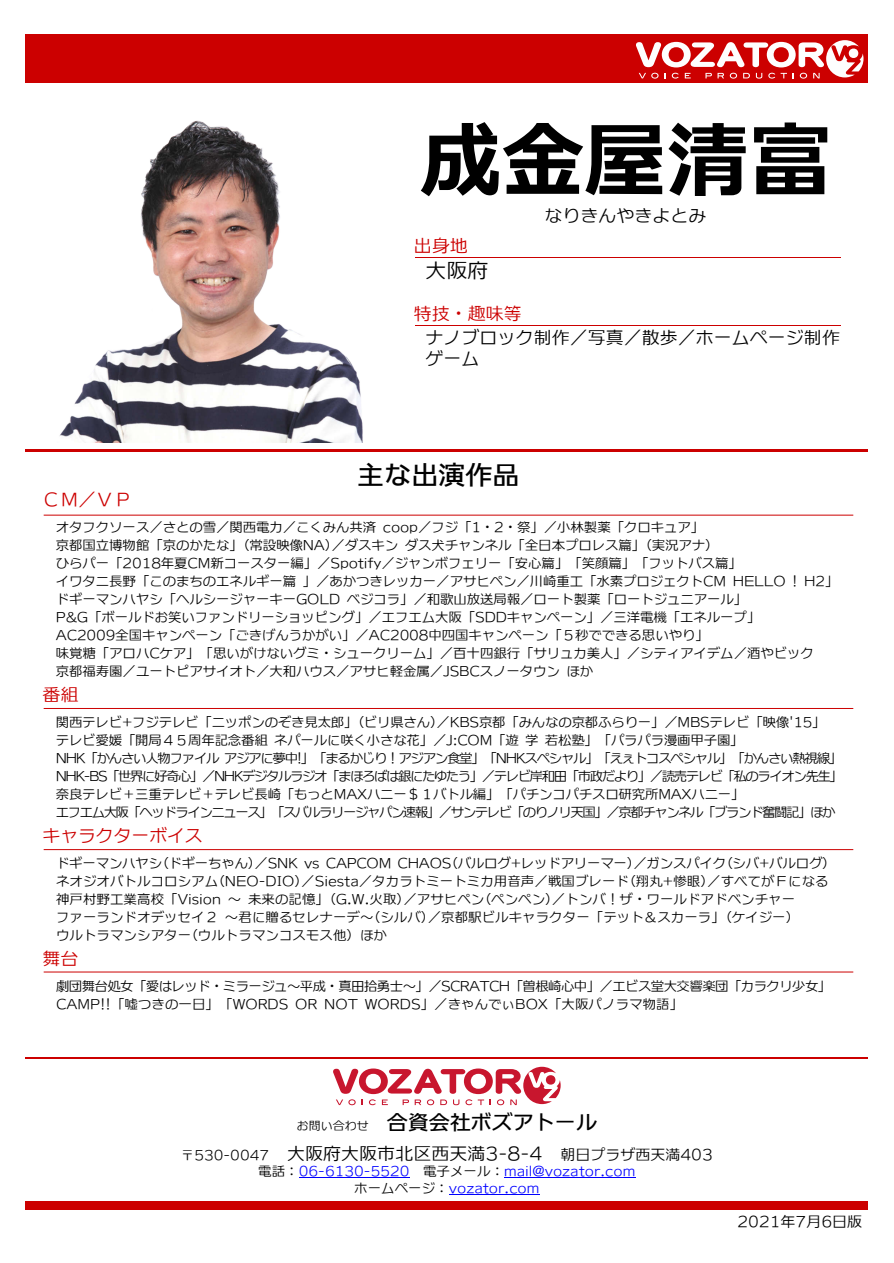
<style>
.page{position:relative;width:894px;height:1263px;background:#fff}
.page>*{position:absolute;margin:0;border:0;box-sizing:border-box;transform-origin:0 0}
.t1{font:82.5px "TA Universal Line DSP E";color:#000}
.t2{font:27px "TA Universal Line DSP D";color:#000}
.t3{font:21px "TA Universal Line DSP D";color:#000}
.t4{font:21px "TA Universal Line DSP L";color:#000}
.t5{font:18px/21px "TA Universal Line DSP L";color:#000}
.t6{font:18px "TA Universal Line DSP L";letter-spacing:-.01em;color:#c00}
.t7{font:15px "TA Universal Line DSP L";color:#000}
.t8{font:13.5px/18px "TA Universal Line DSP L";letter-spacing:-.01em;color:#000}
.t9{font:13.5px/18px "TA Universal Line DSP L";letter-spacing:-.1em;color:#000}
.t10{font:13.5px/18px "TA Universal Line DSP L";letter-spacing:-.05em;color:#000}
.t11{font:13.5px/16.5px "TA Universal Line DSP L";color:#00f;text-align:center}
.s1{font-family:"TA Universal Line DSP L";font-size:12px}
.s2{font-size:13.5px}
.s3{font-size:15px}
.s4{color:#000}
</style>
<div class="page">
<div style="left:26px;top:34px;width:841px;height:49px;background:#c00"></div>
<svg style="left:636px;top:40px;width:227px;height:39px"></svg>
<div style="left:26px;top:1202px;width:841px;height:8px;background:#c00"></div>
<hr style="left:26px;top:1057px;width:841px;height:2px;background:#c00">
<hr style="left:26px;top:449px;width:841px;height:2px;background:#c00">
<hr style="left:414px;top:325px;width:426px;height:1px;background:#c00">
<hr style="left:414px;top:257px;width:426px;height:1px;background:#c00">
<svg style="left:333px;top:1067px;width:227px;height:38px"></svg>
<hr style="left:299px;top:1177px;width:110px;height:1px;background:#00f">
<hr style="left:504px;top:1177px;width:131px;height:1px;background:#00f">
<hr style="left:448px;top:1194px;width:91px;height:1px;background:#00f">
<svg style="left:43px;top:514px;width:810px;height:2px"></svg>
<svg style="left:43px;top:708px;width:810px;height:1px"></svg>
<svg style="left:43px;top:849px;width:810px;height:1px"></svg>
<svg style="left:43px;top:971px;width:810px;height:2px"></svg>
<img style="left:59px;top:120px;width:304px;height:322px">
<h1 class="t1" style="left:419px;top:118px;width:414px">成金屋清富</h1>
<h3 class="t5" style="left:544px;top:205px;width:164px">なりきんやきよとみ</h3>
<h3 class="t4" style="left:425px;top:260px;width:65px">大阪府</h3>
<h3 class="t6" style="left:413px;top:236px;width:56px">出身地</h3>
<h3 class="t6" style="left:413px;top:304px;width:110px">特技・趣味等</h3>
<h3 class="t5" style="left:425px;top:327px;width:416px">ナノブロック制作／写真／散歩／ホームページ制作ゲーム</h3>
<h2 class="t2" style="left:357px;top:461px;width:164px">主な出演作品</h2>
<h3 class="t6" style="left:43px;top:490px;width:91px">ＣＭ／ＶＰ</h3>
<p class="t8" style="left:56px;top:518px;width:783px">オタフクソース／さとの雪／関西電力／こくみん共済 coop／フジ「1・2・祭」／小林製薬「クロキュア」<br>京都国立博物館「京のかたな」(常設映像NA)／ダスキンダス犬チャンネル「全日本プロレス篇」(実況アナ)<br>ひらパー「2018年夏CM新コースター編」／Spotify／ジャンボフェリー「安心篇」「笑顔篇」「フットバス篇」<br>イワタニ長野「このまちのエネルギー篇」／あかつきレッカー／アサヒペン／川崎重工「水素プロジェクトCM HELLO ! H2」ドギーマンハヤシ「ヘルシージャーキーGOLD ベジコラ」／和歌山放送局報／ロート製薬「ロートジュニアール」<br>P&amp;G「ボールドお笑いファンドリーショッピング」／エフエム大阪「SDDキャンペーン」／三洋電機「エネループ」<br>AC2009全国キャンペーン「ごきげんうかがい」／AC2008中四国キャンペーン「５秒でできる思いやり」<br>味覚糖「アロハCケア」「思いがけないグミ・シュークリーム」／百十四銀行「サリュカ美人」／シティアイデム／酒やビック<br>京都福寿園／ユートピアサイオト／大和ハウス／アサヒ軽金属／JSBCスノータウンほか</p>
<h3 class="t6" style="left:43px;top:685px;width:37px">番組</h3>
<p class="t9" style="left:56px;top:713px;width:788px">関西テレビ+フジテレビ「ニッポンのぞき見太郎」(ビリ県さん)／KBS京都「みんなの京都ふらりー」／MBSテレビ「映像'15」<br>テレビ愛媛「開局４５周年記念番組ネパールに咲く小さな花」／J:COM「遊学若松塾」「パラパラ漫画甲子園」<br>NHK「かんさい人物ファイルアジアに夢中!」「まるかじり！アジアン食堂」「NHKスペシャル」「えぇトコスペシャル」「かんさい熱視線」NHK-BS「世界に好奇心」／NHKデジタルラジオ「まほろばは銀にたゆたう」／テレビ岸和田「市政だより」／読売テレビ「私のライオン先生」奈良テレビ＋三重テレビ＋テレビ長崎「もっとMAXハニー＄１バトル編」「パチンコパチスロ研究所MAXハニー」<br>エフエム大阪「ヘッドラインニュース」「スバルラリージャパン速報」／サンテレビ「のりノリ天国」／京都チャンネル「ブランド奮闘記」ほか</p>
<h3 class="t6" style="left:43px;top:826px;width:162px">キャラクターボイス</h3>
<p class="t8" style="left:56px;top:854px;width:774px">ドギーマンハヤシ(ドギーちゃん)／SNK vs CAPCOM CHAOS(バルログ+レッドアリーマー)／ガンスパイク(シバ+バルログ)ネオジオバトルコロシアム(NEO-DIO)／Siesta／タカラトミートミカ用音声／戦国ブレード(翔丸+惨眼)／すべてがＦになる神戸村野工業高校「Vision ～未来の記憶」(G.W.火取)／アサヒペン(ペンペン)／トンバ！ザ・ワールドアドベンチャー<br>ファーランドオデッセイ２～君に贈るセレナーデ～(シルバ)／京都駅ビルキャラクター「テット＆スカーラ」(ケイジー)<br>ウルトラマンシアター(ウルトラマンコスモス他) ほか</p>
<h3 class="t6" style="left:43px;top:949px;width:37px">舞台</h3>
<p class="t10" style="left:56px;top:977px;width:776px">劇団舞台処女「愛はレッド・ミラージュ～平成・真田拾勇士～」／SCRATCH「曽根崎心中」／エビス堂大交響楽団「カラクリ少女」<br>CAMP!!「嘘つきの一日」「WORDS OR NOT WORDS」／きゃんでぃBOX「大阪パノラマ物語」</p>
<h3 class="t3" style="left:296px;top:1111px;width:302px"><span class="s1">お問い合わせ</span> 合資会社ボズアトール</h3>
<h3 class="t5" style="left:181px;top:1142px;width:533px"><span class="s2">〒530-0047</span> 大阪府大阪市北区西天満3-8-4 <span class="s3">朝日プラザ西天満403</span></h3>
<p class="t11" style="left:258px;top:1163px;width:378px"><span class="s4">電話：</span>06-6130-5520 <span class="s4">電子メール：</span>mail@vozator.com<span class="s4">ホームページ：</span>vozator.com</p>
<p class="t7" style="left:737px;top:1214px;width:126px">2021年7月6日版</p>
</div>
